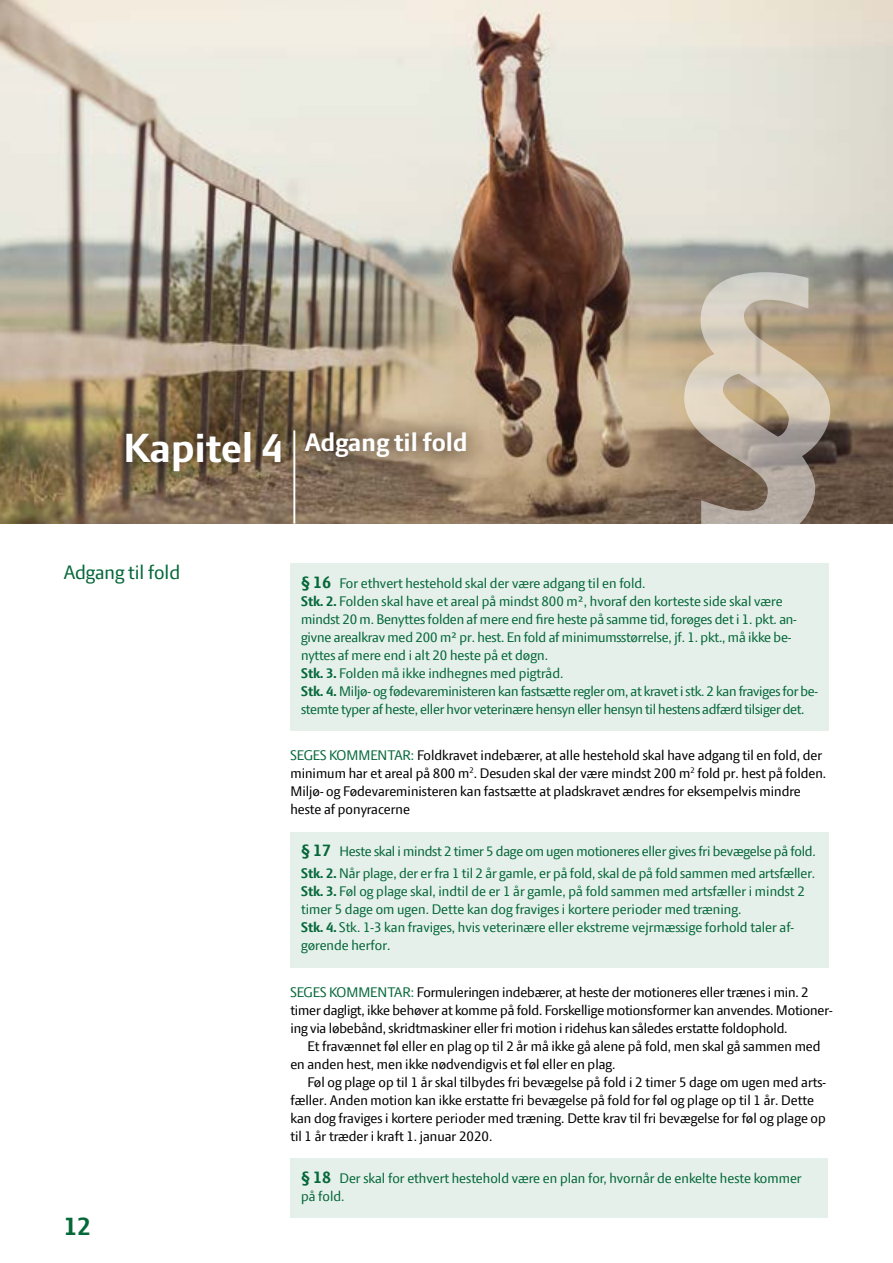
<style>
.page{position:relative;width:893px;height:1263px;background:#fff}
.page>*{position:absolute;margin:0;border:0;box-sizing:border-box;transform-origin:0 0}
.t1{font:700 339.3px "LF Press Sans";color:#fff}
.t2{font:700 27.3px "LF Press Sans";color:#fff}
.t3{font:700 27.3px "LF Press Sans";color:#056839}
.t4{font:21px "LF Press Sans";color:#056839}
.t5{font:15px/18px "LF Press Sans";letter-spacing:-.01em;color:#056839}
.t6{font:15px/18px "LF Press Sans";color:#000}
.s1{font-size:43.8px}
.s2{font-weight:700;font-size:18px}
.s3{font-weight:700}
.s4{color:#056839}
</style>
<div class="page">
<div style="left:290px;top:563px;width:539px;height:168px;background:#e6f0eb"></div>
<div style="left:290px;top:832px;width:539px;height:135px;background:#e6f0eb"></div>
<div style="left:290px;top:1159px;width:538px;height:59px;background:#e6f0eb"></div>
<img style="left:0;top:0;width:893px;height:524px">
<div style="left:282px;top:410px;width:206px;height:70px;background:#000;opacity:.75"></div>
<div style="left:102px;top:410px;width:201px;height:84px;background:#000;opacity:.75"></div>
<hr style="left:293px;top:430px;width:2px;height:94px;background:#fff">
<h2 class="t2" style="left:124px;top:426px;width:345px"><span class="s1">Kapitel 4</span> Adgang til fold</h2>
<h1 class="t1" style="left:672px;top:187px;width:171px">§</h1>
<h3 class="t4" style="left:64px;top:560px;width:118px">Adgang til fold</h3>
<h2 class="t3" style="left:64px;top:1210px;width:29px">12</h2>
<p class="t5" style="left:301px;top:574px;width:519px"><span class="s2">§ 16</span> For ethvert hestehold skal der være adgang til en fold.<br><span class="s3">Stk. 2.</span> Folden skal have et areal på mindst 800 m², hvoraf den korteste side skal være mindst 20 m. Benyttes folden af mere end fire heste på samme tid, forøges det i 1. pkt. an&shy;givne arealkrav med 200 m² pr. hest. En fold af minimumsstørrelse, jf. 1. pkt., må ikke be&shy;nyttes af mere end i alt 20 heste på et døgn.<br><span class="s3">Stk. 3.</span> Folden må ikke indhegnes med pigtråd.<br><span class="s3">Stk. 4.</span> Miljø- og fødevareministeren kan fastsætte regler om, at kravet i stk. 2 kan fraviges for be&shy;stemte typer af heste, eller hvor veterinære hensyn eller hensyn til hestens adfærd tilsiger det.</p>
<p class="t6" style="left:290px;top:746px;width:537px"><span class="s4">SEGES KOMMENTAR:</span> Foldkravet indebærer, at alle hestehold skal have adgang til en fold, der minimum har et areal på 800 m<sup>2</sup>. Desuden skal der være mindst 200 m<sup>2</sup> fold pr. hest på folden.<br>Miljø- og Fødevareministeren kan fastsætte at pladskravet ændres for eksempelvis mindre heste af ponyracerne</p>
<p class="t5" style="left:301px;top:840px;width:516px;line-height:22.2px"><span class="s2">§ 17</span> Heste skal i mindst 2 timer 5 dage om ugen motioneres eller gives fri bevægelse på fold.<br><span class="s3">Stk. 2.</span> Når plage, der er fra 1 til 2 år gamle, er på fold, skal de på fold sammen med artsfæller.</p>
<p class="t5" style="left:301px;top:882px;width:505px"><span class="s3">Stk. 3.</span> Føl og plage skal, indtil de er 1 år gamle, på fold sammen med artsfæller i mindst 2 timer 5 dage om ugen. Dette kan dog fraviges i kortere perioder med træning.<br><span class="s3">Stk. 4.</span> Stk. 1-3 kan fraviges, hvis veterinære eller ekstreme vejrmæssige forhold taler af&shy;gørende herfor.</p>
<p class="t6" style="left:290px;top:982px;width:543px"><span class="s4">SEGES KOMMENTAR:</span> Formuleringen indebærer, at heste der motioneres eller trænes i min. 2 timer dagligt, ikke behøver at komme på fold. Forskellige motionsformer kan anvendes. Motioner&shy;ing via løbebånd, skridtmaskiner eller fri motion i ridehus kan således erstatte foldophold.</p>
<p class="t6" style="left:290px;top:1036px;width:532px;text-indent:17px">Et fravænnet føl eller en plag op til 2 år må ikke gå alene på fold, men skal gå sammen med en anden hest, men ikke nødvendigvis et føl eller en plag.</p>
<p class="t6" style="left:290px;top:1072px;width:537px;text-indent:17px">Føl og plage op til 1 år skal tilbydes fri bevægelse på fold i 2 timer 5 dage om ugen med arts&shy;fæller. Anden motion kan ikke erstatte fri bevægelse på fold for føl og plage op til 1 år. Dette kan dog fraviges i kortere perioder med træning. Dette krav til fri bevægelse for føl og plage op til 1 år træder i kraft 1. januar 2020.</p>
<p class="t5" style="left:301px;top:1169px;width:502px"><span class="s2">§ 18</span> Der skal for ethvert hestehold være en plan for, hvornår de enkelte heste kommer på fold.</p>
</div>
